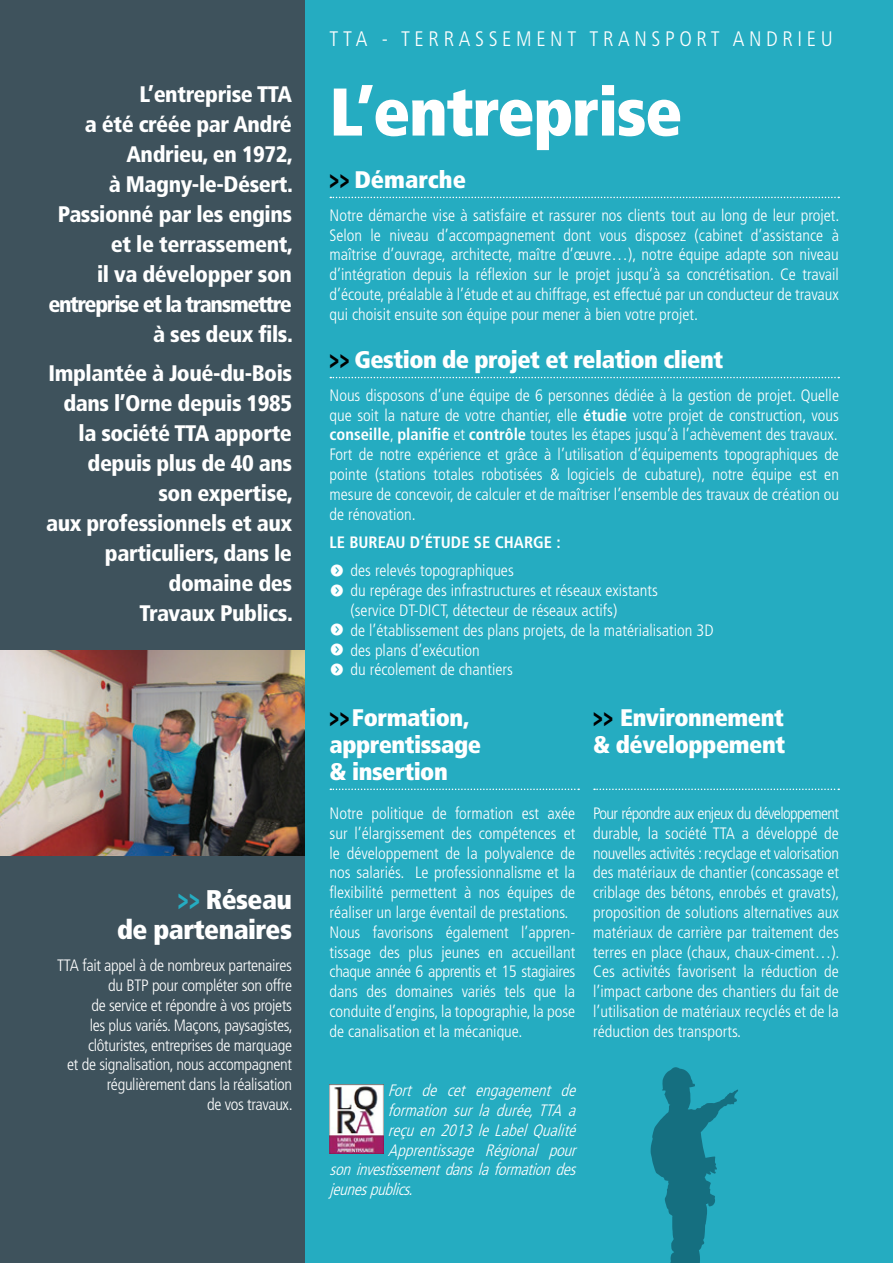
<style>
.page{position:relative;width:893px;height:1263px;background:#25acc1}
.page>*{position:absolute;margin:0;border:0;box-sizing:border-box;transform-origin:0 0}
.t1{font:900 condensed 67.35px "Frutiger LT Std";letter-spacing:-.02em;color:#fff}
.t2{font:900 condensed 27px/30px "Frutiger LT Std";letter-spacing:-.02em;color:#fff;text-align:right}
.t3{font:900 condensed 24px/27px "Frutiger LT Std";letter-spacing:-.02em;color:#fff}
.t4{font:900 condensed 24px "Frutiger LT Std";color:#fff}
.t5{font:900 condensed 22.5px/30px "Frutiger LT Std";letter-spacing:-.02em;color:#fff;text-align:right}
.t6{font:300 condensed 21px "Frutiger LT Std";letter-spacing:.22em;color:#fff}
.t7{font:300 condensed 16.5px/19.8px "Frutiger LT Std";color:#fff;text-align:justify}
.t8{font:300 condensed 16.5px/19.8px "Frutiger LT Std";letter-spacing:-.02em;color:#fff;text-align:right}
.t9{font:italic 300 condensed 16.5px "Frutiger LT Std";color:#fff}
.t10{font:700 condensed 16.5px/28.3px "Frutiger LT Std";color:#fff}
.s1{font-size:30px;color:#25acc1}
.s2{font-size:27px;color:#000}
.s3{font-weight:700}
.s4{font-weight:300}
</style>
<div class="page">
<div style="left:0;top:0;width:305px;height:1263px;background:#3e525c"></div>
<img style="left:0;top:651px;width:305px;height:205px">
<svg style="left:650px;top:1067px;width:88px;height:196px"></svg>
<svg style="left:330px;top:788px;width:249px;height:2px"></svg>
<svg style="left:594px;top:788px;width:245px;height:2px"></svg>
<svg style="left:330px;top:377px;width:509px;height:1px"></svg>
<svg style="left:330px;top:197px;width:509px;height:1px"></svg>
<img style="left:330px;top:1084px;width:54px;height:69px">
<h3 class="t5" style="left:48px;top:80px;width:246px">L’entreprise TTA<br>a été créée par André<br>Andrieu, en 1972,<br>à Magny-le-Désert.<br>Passionné par les engins et le terrassement,<br>il va développer son entreprise et la transmettre à ses deux fils.</h3>
<h3 class="t5" style="left:46px;top:358px;width:248px">Implantée à Joué-du-Bois dans l’Orne depuis 1985 la société TTA apporte depuis plus de 40 ans<br>son expertise,<br>aux professionnels et aux particuliers, dans le domaine des<br>Travaux Publics.</h3>
<h2 class="t2" style="left:117px;top:884px;width:176px"><span class="s1">&gt;&gt;</span> Réseau<br>de partenaires</h2>
<p class="t8" style="left:57px;top:956px;width:237px">TTA fait appel à de nombreux partenaires du BTP pour compléter son offre<br>de service et répondre à vos projets<br>les plus variés. M açons, paysagistes, clôturistes, entreprises de marquage<br>et de signalisation, nous accompagnent régulièrement dans la réalisation<br>de vos travaux.</p>
<p class="t6" style="left:330px;top:27px;width:114px">TTA - Terrass</p>
<p class="t6" style="left:502px;top:27px;width:62px">ement</p>
<p class="t6" style="left:589px;top:27px;width:29px">Transp</p>
<p class="t6" style="left:679px;top:27px;width:84px">ort Andri</p>
<p class="t6" style="left:807px;top:27px;width:27px">eu</p>
<h1 class="t1" style="left:330px;top:71px;width:355px">L’entreprise</h1>
<h3 class="t4" style="left:330px;top:165px;width:138px"><span class="s2">&gt;&gt;</span> Démarche</h3>
<p class="t7" style="left:330px;top:205px;width:511px">Notre démarche vise à satisfaire et rassurer nos clients tout au long de leur projet.<br>Selon le niveau d’accompagnement dont vous disposez (cabinet d’assistance à maîtrise d’ouvrage, architecte, maître d’œuvre…), notre équipe adapte son niveau d’intégration depuis la réflexion sur le projet jusqu’à sa concrétisation. Ce travail d’écoute, préalable à l’étude et au chiffrage, est effectué par un conducteur de travaux qui choisit ensuite son équipe pour mener à bien votre projet.</p>
<h3 class="t3" style="left:330px;top:346px;width:395px"><span class="s2">&gt;&gt;</span> Gestion de projet et relation client</h3>
<p class="t7" style="left:330px;top:385px;width:511px">Nous disposons d’une équipe de 6 personnes dédiée à la gestion de projet. Quelle que soit la nature de votre chantier, elle <span class="s3">étudie</span> votre projet de construction, vous <span class="s3">conseille</span>, <span class="s3">planifie</span> et <span class="s3">contrôle</span> toutes les étapes jusqu’à l’achèvement des travaux.<br>Fort de notre expérience et grâce à l’utilisation d’équipements topographiques de pointe (stations totales robotisées &amp; logiciels de cubature), notre équipe est en mesure de concevoir, de calculer et de maîtriser l’ensemble des travaux de création ou de rénovation.</p>
<p class="t10" style="left:330px;top:528px;width:233px">Le bureau d’étude se charge : <sub>f</sub> <span class="s4">des relevés topographiques</span></p>
<p class="t7" style="left:330px;top:581px;width:330px"><sub>f</sub> du repérage des infrastructures et réseaux existants</p>
<p class="t7" style="left:351px;top:600px;width:268px">(service DT-DICT, détecteur de réseaux actifs)</p>
<p class="t7" style="left:330px;top:620px;width:385px"><sub>f</sub> de l’établissement des plans projets, de la matérialisation 3D</p>
<p class="t7" style="left:330px;top:640px;width:152px"><sub>f</sub> des plans d’exécution</p>
<p class="t7" style="left:330px;top:660px;width:185px"><sub>f</sub> du récolement de chantiers</p>
<h3 class="t3" style="left:330px;top:704px;width:153px"><span class="s2">&gt;&gt;</span> Formation, apprentissage &amp; insertion</h3>
<p class="t7" style="left:330px;top:804px;width:247px;text-align:left">Notre politique de formation est axée sur l’élargissement des compétences et le développement de la polyvalence de nos salariés. Le professionnalisme et la flexibilité permettent à nos équipes de réaliser un large éventail de prestations.<br>Nous favorisons également l’appren&shy;tissage des plus jeunes en accueillant chaque année 6 apprentis et 15 stagiaires dans des domaines variés tels que la conduite d’engins, la topographie, la pose de canalisation et la mécanique.</p>
<h3 class="t3" style="left:593px;top:704px;width:193px"><span class="s2">&gt;&gt;</span> Environnement &amp; développement</h3>
<p class="t7" style="left:593px;top:804px;width:248px">Pour répondre aux enjeux du développement durable, la société TTA a développé de nouvelles activités : recyclage et valorisation des matériaux de chantier (concassage et criblage des bétons, enrobés et gravats), proposition de solutions alternatives aux matériaux de carrière par traitement des terres en place (chaux, chaux-ciment…).<br>Ces activités favorisent la réduction de l’impact carbone des chantiers du fait de l’utilisation de matériaux recyclés et de la réduction des transports.</p>
<p class="t9" style="left:388px;top:1081px;width:194px">Fort de cet engagement de</p>
<p class="t9" style="left:388px;top:1101px;width:194px">formation sur la durée,TTA a</p>
<p class="t9" style="left:388px;top:1121px;width:194px">reçuen2013leLabelQualité</p>
<p class="t9" style="left:388px;top:1140px;width:194px">Apprentissage Régional pour</p>
<p class="t9" style="left:330px;top:1160px;width:252px">soninvestissementdanslaformationdes</p>
<p class="t9" style="left:330px;top:1180px;width:89px">jeunespublics.</p>
</div>
